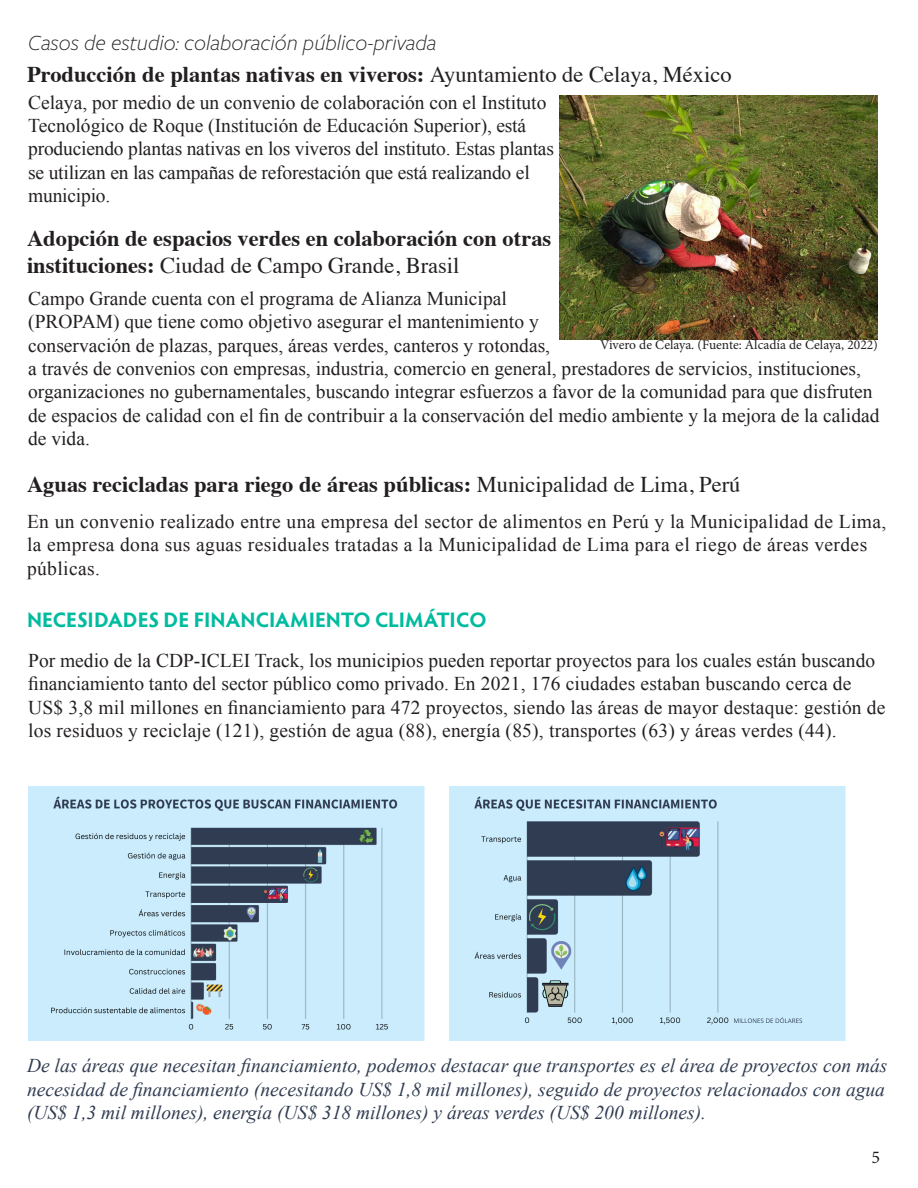
<style>
.page{position:relative;width:918px;height:1188px;background:#fff}
.page>*{position:absolute;margin:0;border:0;box-sizing:border-box;transform-origin:0 0}
.t1{font:700 22.5px/27px "Times";color:#231f20}
.t2{font:italic 300 22.5px "Freight Sans Pro";color:#231f20}
.t3{font:700 21px "Hypatia Sans Pro";color:#00bb9e}
.t4{font:19.5px/23.4px "Times New Roman";color:#231f20}
.t5{font:italic 19.5px/23.4px "Times New Roman";color:#303c51}
.t6{font:19.5px/23.4px "Times New Roman";letter-spacing:.02em;color:#231f20}
.t7{font:18px "Minion Pro";color:#231f20}
.t8{font:13.5px "Minion Pro";color:#231f20}
.s1{font-weight:400}
</style>
<div class="page">
<img style="left:560px;top:95px;width:318px;height:244px">
<img style="left:28px;top:787px;width:396px;height:254px">
<img style="left:449px;top:787px;width:396px;height:254px">
<p class="t2" style="left:28px;top:28px;width:410px">Casos de estudio: colaboración público-privada</p>
<p class="t1" style="left:27px;top:58px;width:706px">Producción de plantas nativas en viveros: <span class="s1">Ayuntamiento de Celaya, México</span></p>
<p class="t4" style="left:28px;top:90px;width:527px">Celaya, por medio de un convenio de colaboración con el Instituto Tecnológico de Roque (Institución de Educación Superior), está produciendo plantas nativas en los viveros del instituto. Estas plantas se utilizan en las campañas de reforestación que está realizando el municipio.</p>
<p class="t1" style="left:27px;top:222px;width:526px">Adopción de espacios verdes en colaboración con otras instituciones: <span class="s1">Ciudad de Campo Grande, Brasil</span></p>
<p class="t4" style="left:28px;top:286px;width:853px">Campo Grande cuenta con el programa de Alianza Municipal<br>(PROPAM) que tiene como objetivo asegurar el mantenimiento y<br>conservación de plazas, parques, áreas verdes, canteros y rotondas,<br>a través de convenios con empresas, industria, comercio en general, prestadores de servicios, instituciones, organizaciones no gubernamentales, buscando integrar esfuerzos a favor de la comunidad para que disfruten de espacios de calidad con el fin de contribuir a la conservación del medio ambiente y la mejora de la calidad de vida.</p>
<p class="t1" style="left:27px;top:469px;width:715px">Aguas recicladas para riego de áreas públicas: <span class="s1">Municipalidad de Lima, Perú</span></p>
<p class="t6" style="left:27px;top:509px;width:861px">En un convenio realizado entre una empresa del sector de alimentos en Perú y la Municipalidad de Lima, la empresa dona sus aguas residuales tratadas a la Municipalidad de Lima para el riego de áreas verdes públicas.</p>
<p class="t3" style="left:27px;top:605px;width:461px">NECESIDADES DE FINANCIAMIENTO CLIMÁTICO</p>
<p class="t4" style="left:28px;top:648px;width:859px">Por medio de la CDP-ICLEI Track, los municipios pueden reportar proyectos para los cuales están buscando financiamiento tanto del sector público como privado. En 2021, 176 ciudades estaban buscando cerca de US$ 3,8 mil millones en financiamiento para 472 proyectos, siendo las áreas de mayor destaque: gestión de los residuos y reciclaje (121), gestión de agua (88), energía (85), transportes (63) y áreas verdes (44).</p>
<p class="t8" style="left:600px;top:336px;width:279px">Vivero de Celaya. (Fuente: Alcadía de Celaya, 2022)</p>
<p class="t5" style="left:27px;top:1053px;width:862px">De las áreas que necesitan financiamiento, podemos destacar que transportes es el área de proyectos con más necesidad de financiamiento (necesitando US$ 1,8 mil millones), seguido de proyectos relacionados con agua (US$ 1,3 mil millones), energía (US$ 318 millones) y áreas verdes (US$ 200 millones).</p>
<p class="t7" style="left:872px;top:1145px;width:10px">5</p>
</div>
